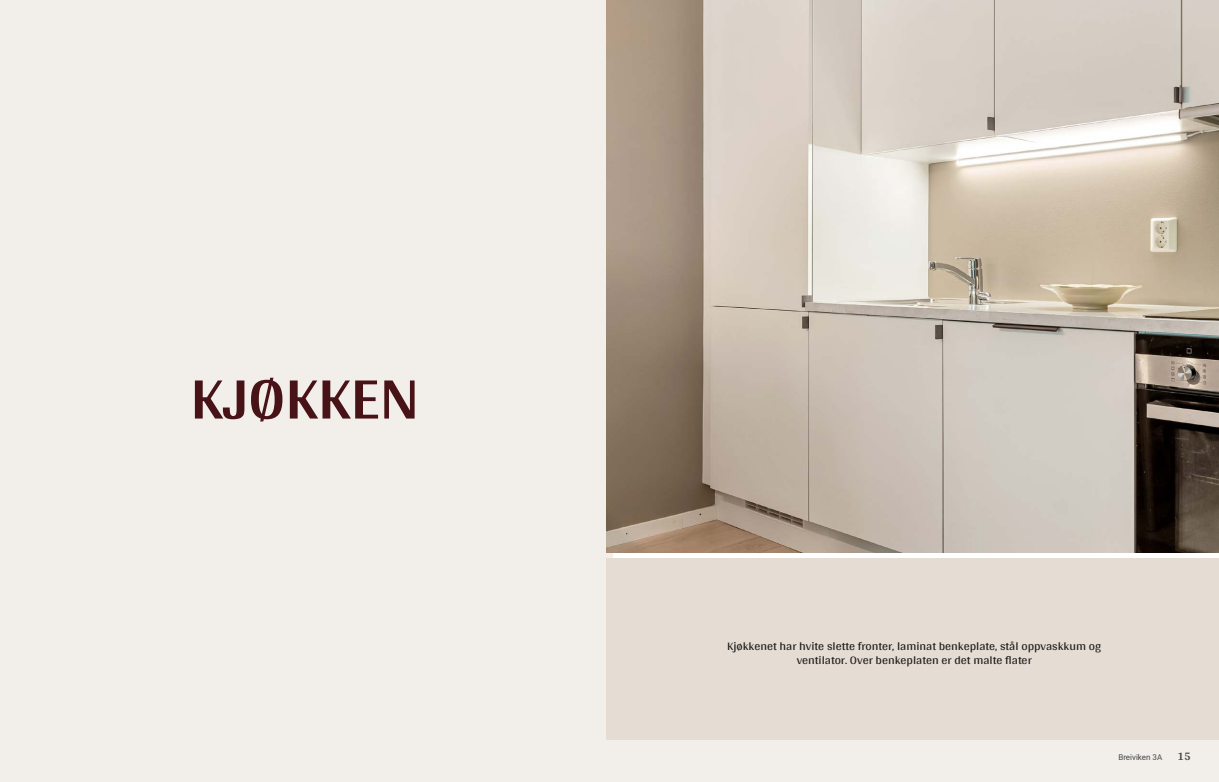
<style>
.page{position:relative;width:1219px;height:782px;background:#fff}
.page>*{position:absolute;margin:0;border:0;box-sizing:border-box;transform-origin:0 0}
.t1{font:700 62px "Arya";color:#481317}
.t2{font:12px/14px "Arya";color:#1d1d1b;text-align:center}
.t3{font:700 12px "Arya";color:#414749}
.t4{font:8px "Roboto Vitec";color:#414749}
</style>
<div class="page">
<div style="left:0;top:0;width:612px;height:781px;background:#f2eeea"></div>
<img style="left:607px;top:0;width:612px;height:552px">
<div style="left:607px;top:739px;width:612px;height:42px;background:#f2eeea"></div>
<div style="left:607px;top:558px;width:612px;height:181px;background:#e5dcd4"></div>
<h1 class="t1" style="left:190px;top:360px;width:231px">KJØKKEN</h1>
<p class="t2" style="left:727px;top:638px;width:376px">Kjøkkenet har hvite slette fronter, laminat benkeplate, stål oppvaskkum og ventilator. Over benkeplaten er det malte flater</p>
<p class="t4" style="left:1118px;top:751px;width:45px">Breiviken 3A</p>
<p class="t3" style="left:1177px;top:749px;width:15px">15</p>
</div>
